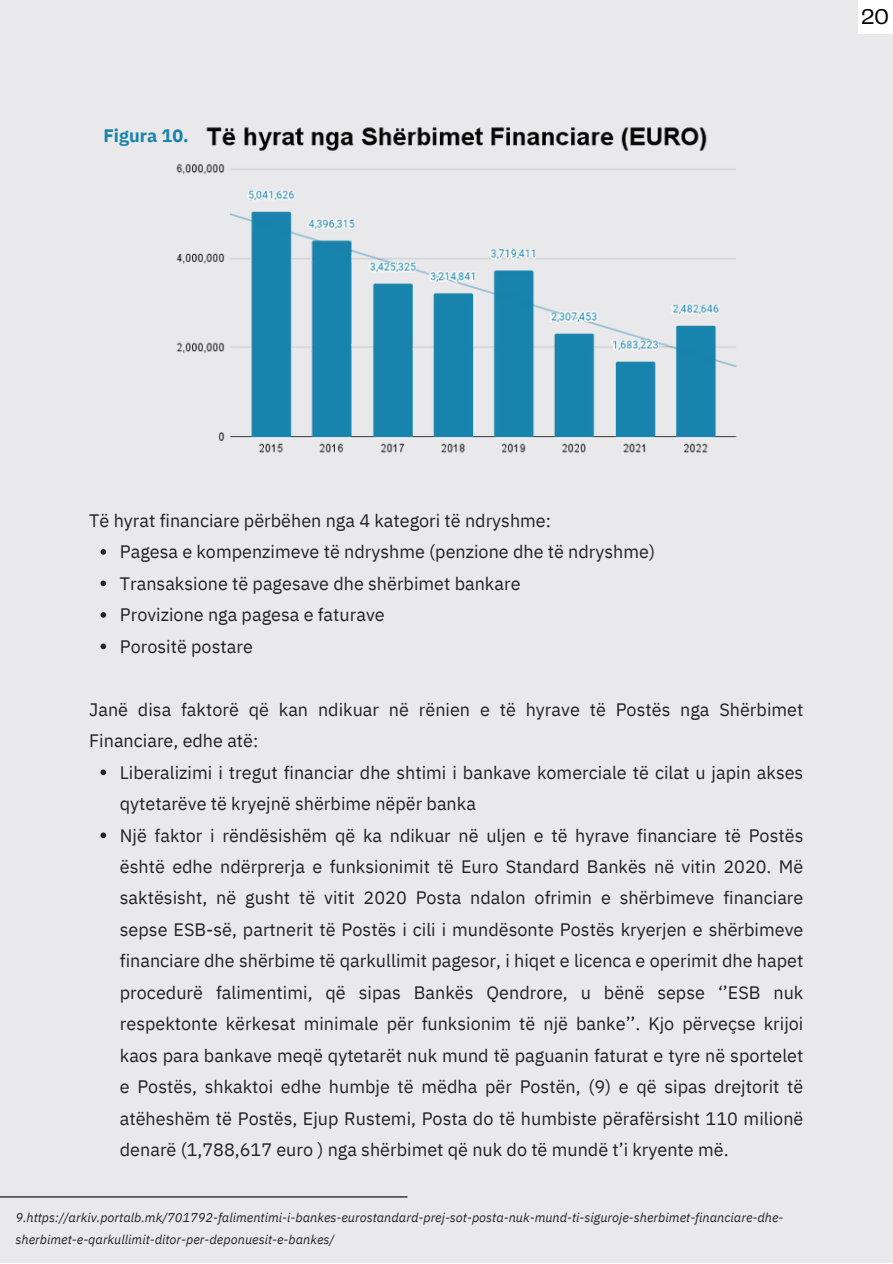
<style>
.page{position:relative;width:893px;height:1264px;background:#fff}
.page>*{position:absolute;margin:0;border:0;box-sizing:border-box;transform-origin:0 0}
.t1{font:19.5px "Hagrid Text";color:#000}
.t2{font:18px/31.5px "IBM Plex Sans";color:#222}
.t3{font:700 18px "IBM Plex Sans";color:#1983ad}
.t4{font:italic 12.75px/22.4px "IBM Plex Sans";color:#222}
</style>
<div class="page">
<div style="left:0;top:0;width:892px;height:1262px;background:#e9e9eb"></div>
<svg style="left:100px;top:549px;width:6px;height:5px"></svg>
<svg style="left:100px;top:580px;width:6px;height:6px"></svg>
<svg style="left:100px;top:612px;width:6px;height:5px"></svg>
<svg style="left:100px;top:643px;width:6px;height:6px"></svg>
<svg style="left:100px;top:769px;width:6px;height:6px"></svg>
<svg style="left:100px;top:832px;width:6px;height:6px"></svg>
<hr style="left:0;top:1196px;width:407px;height:1px;background:#000">
<div style="left:858px;top:0;width:34px;height:34px;background:#fff"></div>
<img style="left:176px;top:127px;width:561px;height:326px">
<p class="t3" style="left:103px;top:124px;width:87px">Figura 10.</p>
<p class="t1" style="left:861px;top:7px;width:29px">20</p>
<p class="t2" style="left:89px;top:504px;width:463px">Të hyrat financiare përbëhen nga 4 kategori të ndryshme:</p>
<p class="t2" style="left:120px;top:535px;width:536px">Pagesa e kompenzimeve të ndryshme (penzione dhe të ndryshme)</p>
<p class="t2" style="left:120px;top:567px;width:402px">Transaksione të pagesave dhe shërbimet bankare</p>
<p class="t2" style="left:120px;top:598px;width:266px">Provizione nga pagesa e faturave</p>
<p class="t2" style="left:120px;top:630px;width:134px">Porositë postare</p>
<p class="t2" style="left:89px;top:693px;width:715px">Janë disa faktorë që kan ndikuar në rënien e të hyrave të Postës nga Shërbimet<br>Financiare, edhe atë:</p>
<p class="t2" style="left:120px;top:756px;width:685px">Liberalizimi i tregut financiar dhe shtimi i bankave komerciale të cilat u japin akses qytetarëve të kryejnë shërbime nëpër banka</p>
<p class="t2" style="left:120px;top:819px;width:685px;text-align:justify">Një faktor i rëndësishëm që ka ndikuar në uljen e të hyrave financiare të Postës është edhe ndërprerja e funksionimit të Euro Standard Bankës në vitin 2020. Më saktësisht, në gusht të vitit 2020 Posta ndalon ofrimin e shërbimeve financiare sepse ESB-së, partnerit të Postës i cili i mundësonte Postës kryerjen e shërbimeve financiare dhe shërbime të qarkullimit pagesor, i hiqet e licenca e operimit dhe hapet procedurë falimentimi, që sipas Bankës Qendrore, u bënë sepse ‘’ESB nuk respektonte kërkesat minimale për funksionim të një banke’’. Kjo përveçse krijoi kaos para bankave meqë qytetarët nuk mund të paguanin faturat e tyre në sportelet e Postës, shkaktoi edhe humbje të mëdha për Postën, (9) e që sipas drejtorit të atëheshëm të Postës, Ejup Rustemi, Posta do të humbiste përafërsisht 110 milionë denarë (1,788,617 euro ) nga shërbimet që nuk do të mundë t’i kryente më.</p>
<p class="t4" style="left:15px;top:1205px;width:769px">9.https://arkiv.portalb.mk/701792-falimentimi-i-bankes-eurostandard-prej-sot-posta-nuk-mund-ti-siguroje-sherbimet-financiare-dhe&shy;sherbimet-e-qarkullimit-ditor-per-deponuesit-e-bankes/</p>
</div>
